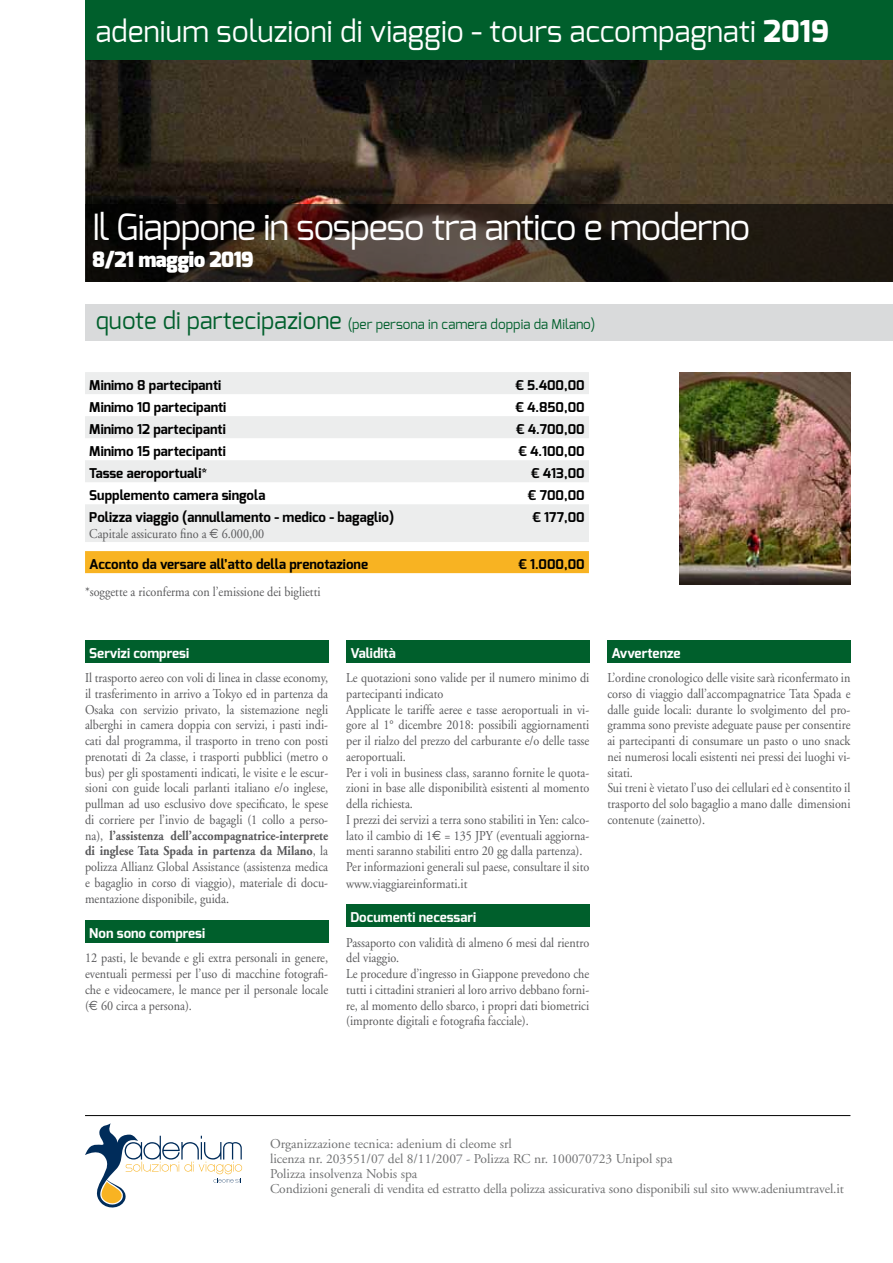
<style>
.page{position:relative;width:893px;height:1263px;background:#fff}
.page>*{position:absolute;margin:0;border:0;box-sizing:border-box;transform-origin:0 0}
.t1{font:36px "Exo";letter-spacing:-.025em;color:#fff}
.t2{font:30px "Exo";color:#fff}
.t3{font:800 26.1px/24.5px "Rotis Sans Serif";color:#707172}
.t4{font:900 21px "Exo";letter-spacing:-.025em;color:#fff}
.t5{font:13.5px/15.8px "Adobe Garamond";color:#58585a;scale:.9 1}
.t6{font:700 13.5px "Exo";color:#000}
.t7{font:13.5px/15px "Adobe Garamond";letter-spacing:-.005em;color:#707172}
.t8{font:700 13.5px "Exo";color:#fff}
.t9{font:13.5px "Exo";color:#005f2c}
.s1{font-weight:800}
.s2{font-size:24px}
.s3{font-family:"Euro Sans"}
.s4{font-weight:700}
</style>
<div class="page">
<img style="left:85px;top:60px;width:808px;height:144px">
<div style="left:85px;top:0;width:808px;height:60px;background:#005f2c"></div>
<svg style="left:85px;top:204px;width:808px;height:77px;background:#281e17"></svg>
<div style="left:85px;top:304px;width:808px;height:36px;background:#d9dadb"></div>
<div style="left:85px;top:640px;width:243px;height:22px;background:#005f2c"></div>
<div style="left:85px;top:920px;width:243px;height:22px;background:#005f2c"></div>
<div style="left:346px;top:640px;width:243px;height:22px;background:#005f2c"></div>
<div style="left:346px;top:904px;width:243px;height:22px;background:#005f2c"></div>
<div style="left:607px;top:640px;width:243px;height:22px;background:#005f2c"></div>
<svg style="left:85px;top:372px;width:504px;height:170px;fill:#eceded"></svg>
<div style="left:85px;top:551px;width:504px;height:22px;background:#f8b322"></div>
<hr style="left:85px;top:1115px;width:765px;height:1px;background:#000">
<svg style="left:85px;top:1123px;width:157px;height:85px"></svg>
<img style="left:679px;top:372px;width:171px;height:212px">
<h2 class="t2" style="left:96px;top:12px;width:735px">adenium soluzioni di viaggio - tours accompagnati <span class="s1">2019</span></h2>
<h1 class="t1" style="left:92px;top:204px;width:660px">Il Giappone in sospeso tra antico e moderno</h1>
<h3 class="t4" style="left:92px;top:246px;width:163px">8/21 maggio 2019</h3>
<p class="t9" style="left:96px;top:316px;width:501px"><span class="s2">quote di partecipazione</span> (per persona in camera doppia da Milano)</p>
<p class="t6" style="left:89px;top:376px;width:133px">Minimo 8 partecipanti</p>
<p class="t6" style="left:515px;top:376px;width:71px">€ 5.400,00</p>
<p class="t6" style="left:89px;top:398px;width:139px">Minimo 10 partecipanti</p>
<p class="t6" style="left:516px;top:398px;width:71px">€ 4.850,00</p>
<p class="t6" style="left:89px;top:420px;width:138px">Minimo 12 partecipanti</p>
<p class="t6" style="left:516px;top:420px;width:70px">€ 4.700,00</p>
<p class="t6" style="left:89px;top:442px;width:138px">Minimo 15 partecipanti</p>
<p class="t6" style="left:518px;top:442px;width:68px">€ 4.100,00</p>
<p class="t6" style="left:89px;top:464px;width:119px">Tasse aeroportuali*</p>
<p class="t6" style="left:531px;top:464px;width:55px">€ 413,00</p>
<p class="t6" style="left:89px;top:486px;width:178px">Supplemento camera singola</p>
<p class="t6" style="left:528px;top:486px;width:58px">€ 700,00</p>
<p class="t6" style="left:89px;top:508px;width:306px">Polizza viaggio (annullamento - medico - bagaglio)</p>
<p class="t5" style="left:89px;top:526px;width:196px">Capitale assicurato fino a <span class="s3">€</span> 6.000,00</p>
<p class="t6" style="left:532px;top:508px;width:54px">€ 177,00</p>
<p class="t6" style="left:89px;top:555px;width:280px">Acconto da versare all’atto della prenotazione</p>
<p class="t6" style="left:518px;top:555px;width:68px">€ 1.000,00</p>
<p class="t5" style="left:85px;top:584px;width:263px">*soggette a riconferma con l’emissione dei biglietti</p>
<p class="t8" style="left:89px;top:644px;width:101px">Servizi compresi</p>
<p class="t5" style="left:85px;top:670px;width:272px;text-align:justify">Il trasporto aereo con voli di linea in classe economy, il trasferimento in arrivo a Tokyo ed in partenza da Osaka con servizio privato, la sistemazione negli alberghi in camera doppia con servizi, i pasti indi&shy;cati dal programma, il trasporto in treno con posti prenotati di 2a classe, i trasporti pubblici (metro o bus) per gli spostamenti indicati, le visite e le escur&shy;sioni con guide locali parlanti italiano e/o inglese, pullman ad uso esclusivo dove specificato, le spese di corriere per l’invio de bagagli (1 collo a perso&shy;na), <span class="s4">l’assistenza dell’accompagnatrice-interprete di inglese Tata Spada in partenza da Milano</span>, la polizza Allianz Global Assistance (assistenza medica e bagaglio in corso di viaggio), materiale di docu&shy;mentazione disponibile, guida.</p>
<p class="t8" style="left:89px;top:924px;width:117px">Non sono compresi</p>
<p class="t5" style="left:85px;top:950px;width:272px;text-align:justify">12 pasti, le bevande e gli extra personali in genere, eventuali permessi per l’uso di macchine fotografi&shy;che e videocamere, le mance per il personale locale (<span class="s3">€</span> 60 circa a persona).</p>
<p class="t8" style="left:350px;top:644px;width:47px">Validità</p>
<p class="t5" style="left:346px;top:670px;width:272px">Le quotazioni sono valide per il numero minimo di partecipanti indicato<br>Applicate le tariffe aeree e tasse aeroportuali in vi&shy;gore al 1° dicembre 2018: possibili aggiornamenti per il rialzo del prezzo del carburante e/o delle tasse aeroportuali.<br>Per i voli in business class, saranno fornite le quota&shy;zioni in base alle disponibilità esistenti al momento della richiesta.<br>I prezzi dei servizi a terra sono stabiliti in Yen: calco&shy;lato il cambio di 1<span class="s3">€</span> = 135 JPY (eventuali aggiorna&shy;menti saranno stabiliti entro 20 gg dalla partenza).<br>Per informazioni generali sul paese, consultare il sito www.viaggiareinformati.it</p>
<p class="t8" style="left:350px;top:909px;width:127px">Documenti necessari</p>
<p class="t5" style="left:346px;top:935px;width:272px">Passaporto con validità di almeno 6 mesi dal rientro del viaggio.<br>Le procedure d’ingresso in Giappone prevedono che tutti i cittadini stranieri al loro arrivo debbano forni&shy;re, al momento dello sbarco, i propri dati biometrici (impronte digitali e fotografia facciale).</p>
<p class="t8" style="left:612px;top:644px;width:71px">Avvertenze</p>
<p class="t5" style="left:607px;top:670px;width:272px">L’ordine cronologico delle visite sarà riconfermato in corso di viaggio dall’accompagnatrice Tata Spada e dalle guide locali: durante lo svolgimento del pro&shy;gramma sono previste adeguate pause per consentire ai partecipanti di consumare un pasto o uno snack nei numerosi locali esistenti nei pressi dei luoghi vi&shy;sitati.<br>Sui treni è vietato l’uso dei cellulari ed è consentito il trasporto del solo bagaglio a mano dalle dimensioni contenute (zainetto).</p>
<h3 class="t3" style="left:272px;top:1135px;width:215px">tours accompagnati<br>2013</h3>
<p class="t7" style="left:270px;top:1137px;width:575px">Organizzazione tecnica: adenium di cleome srl<br>licenza nr. 203551/07 del 8/11/2007 - Polizza RC nr. 100070723 Unipol spa<br>Polizza insolvenza Nobis spa<br>Condizioni generali di vendita ed estratto della polizza assicurativa sono disponibili sul sito www.adeniumtravel.it</p>
</div>
